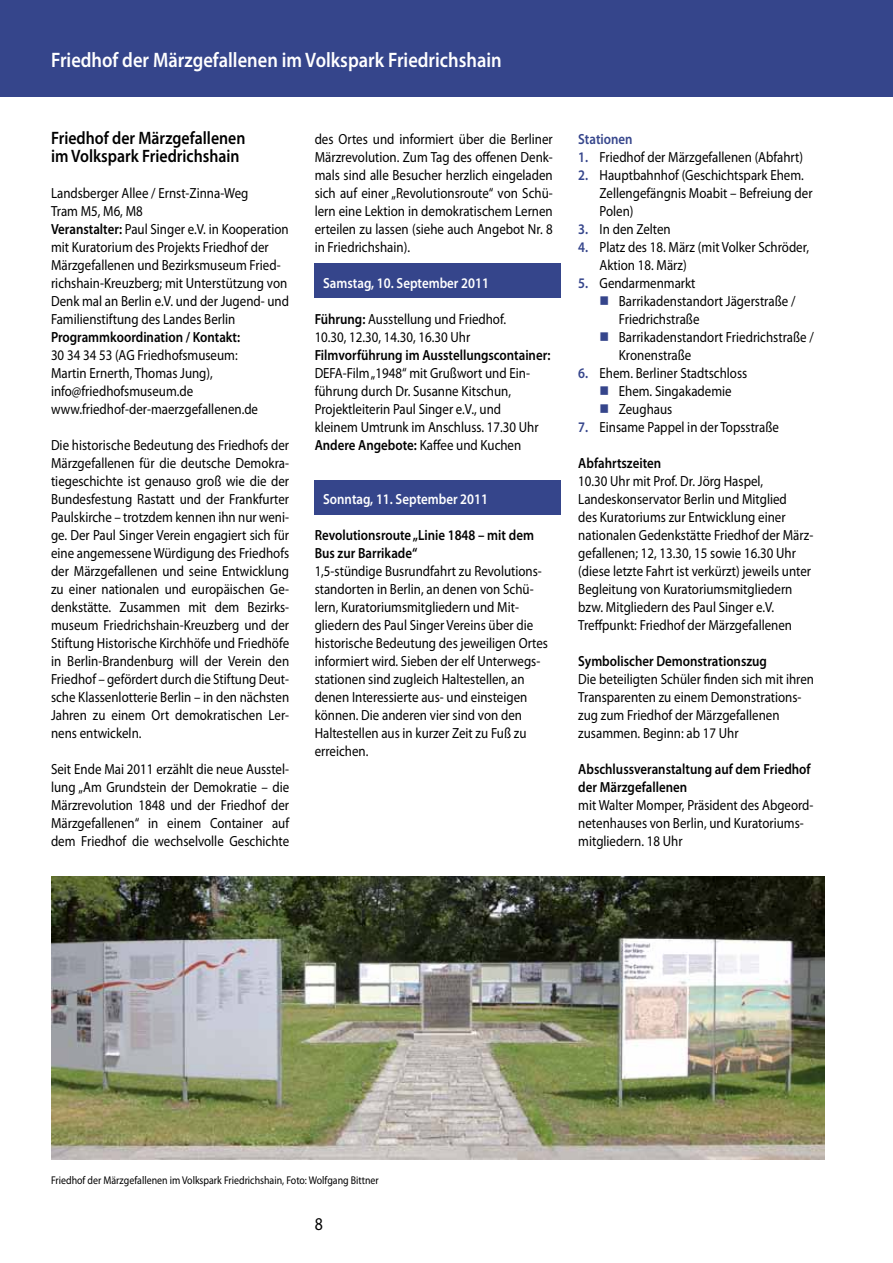
<style>
.page{position:relative;width:893px;height:1263px;background:#fff}
.page>*{position:absolute;margin:0;border:0;box-sizing:border-box;transform-origin:0 0}
.Überschrift{font:600 21px "Myriad Pro";color:#fff;scale:.88 1}
.Überschrift-2{font:600 18px "Myriad Pro";color:#000;scale:.88 1}
.t1{font:18px "Myriad Pro";color:#000;scale:.88 1}
.Flatter_Termin{font:14.7px/18px "Myriad Pro";color:#000;scale:.88 1}
.Fließtext_deutsch_Bl{font:14.7px/18px "Myriad Pro";color:#000;text-align:justify;scale:.88 1}
.Flatter_Termin-2{font:600 14.7px/18px "Myriad Pro";color:#000;scale:.88 1}
.Flatter_Termin-3{font:600 14.7px "Myriad Pro";color:#fff;scale:.88 1}
.Flatter_Termin-4{font:600 14.7px "Myriad Pro";color:#35458b;scale:.88 1}
.Bildunterschrift{font:11.25px "Myriad Pro";color:#000;scale:.88 1}
.s1{font-weight:600}
.s2{font-weight:400}
.s3{font-weight:600;color:#35458b}
.s4{color:#35458b}
</style>
<div class="page">
<div style="left:315px;top:263px;width:246px;height:34px;background:#35458b"></div>
<div style="left:315px;top:480px;width:246px;height:34px;background:#35458b"></div>
<div style="left:0;top:0;width:893px;height:97px;background:#35458b"></div>
<img style="left:51px;top:876px;width:774px;height:283px">
<p class="Überschrift" style="left:51px;top:46px;width:514px">Friedhof der Märzgefallenen im Volkspark Friedrichshain</p>
<p class="Überschrift-2" style="left:51px;top:127px;width:222px">Friedhof der Märzgefallenen</p>
<p class="Überschrift-2" style="left:51px;top:145px;width:216px">im Volkspark Friedrichshain</p>
<p class="Flatter_Termin" style="left:51px;top:184px;width:226px">Landsberger Allee / Ernst-Zinna-Weg</p>
<p class="Flatter_Termin" style="left:51px;top:202px;width:106px">Tram M5, M6, M8</p>
<p class="Flatter_Termin" style="left:51px;top:220px;width:272px"><span class="s1">Veranstalter:</span> Paul Singer e.V. in Kooperation mit Kuratorium des Projekts Friedhof der Märzgefallenen und Bezirksmuseum Fried&shy;richshain-Kreuzberg; mit Unterstützung von Denk mal an Berlin e.V. und der Jugend- und Familienstiftung des Landes Berlin</p>
<p class="Flatter_Termin-2" style="left:51px;top:328px;width:216px">Programmkoordination / Kontakt:</p>
<p class="Flatter_Termin" style="left:51px;top:346px;width:214px">30 34 34 53 (AG Friedhofsmuseum:</p>
<p class="Flatter_Termin" style="left:51px;top:364px;width:185px">Martin Ernerth, Thomas Jung),</p>
<p class="Flatter_Termin" style="left:51px;top:382px;width:163px">info@friedhofsmuseum.de</p>
<p class="Flatter_Termin" style="left:51px;top:400px;width:237px">www.friedhof-der-maerzgefallenen.de</p>
<p class="Fließtext_deutsch_Bl" style="left:51px;top:436px;width:272px">Die historische Bedeutung des Friedhofs der Märzgefallenen für die deutsche Demokra&shy;tiegeschichte ist genauso groß wie die der Bundesfestung Rastatt und der Frankfurter Paulskirche – trotzdem kennen ihn nur weni&shy;ge. Der Paul Singer Verein engagiert sich für eine angemessene Würdigung des Friedhofs der Märzgefallenen und seine Entwicklung zu einer nationalen und europäischen Ge&shy;denkstätte. Zusammen mit dem Bezirks&shy;museum Friedrichshain-Kreuzberg und der Stiftung Historische Kirchhöfe und Friedhöfe in Berlin-Brandenburg will der Verein den Friedhof – gefördert durch die Stiftung Deut&shy;sche Klassenlotterie Berlin – in den nächsten Jahren zu einem Ort demokratischen Ler&shy;nens entwickeln.</p>
<p class="Fließtext_deutsch_Bl" style="left:51px;top:760px;width:272px">Seit Ende Mai 2011 erzählt die neue Ausstel&shy;lung „Am Grundstein der Demokratie – die Märzrevolution 1848 und der Friedhof der Märzgefallenen“ in einem Container auf dem Friedhof die wechselvolle Geschichte</p>
<p class="Fließtext_deutsch_Bl" style="left:315px;top:130px;width:272px">des Ortes und informiert über die Berliner Märzrevolution. Zum Tag des offenen Denk&shy;mals sind alle Besucher herzlich eingeladen sich auf einer „Revolutionsroute“ von Schü&shy;lern eine Lektion in demokratischem Lernen erteilen zu lassen (siehe auch Angebot Nr. 8 in Friedrichshain).</p>
<p class="Flatter_Termin-3" style="left:323px;top:273px;width:190px">Samstag, 10. September 2011</p>
<p class="Flatter_Termin" style="left:315px;top:310px;width:219px"><span class="s1">Führung:</span> Ausstellung und Friedhof.</p>
<p class="Flatter_Termin" style="left:315px;top:328px;width:178px">10.30, 12.30, 14.30, 16.30 Uhr</p>
<p class="Flatter_Termin-2" style="left:315px;top:345px;width:269px">Filmvorführung im Ausstellungscontainer:</p>
<p class="Flatter_Termin" style="left:315px;top:364px;width:246px">DEFA-Film „1948“ mit Grußwort und Ein&shy;führung durch Dr. Susanne Kitschun,</p>
<p class="Flatter_Termin" style="left:315px;top:400px;width:213px">Projektleiterin Paul Singer e.V., und</p>
<p class="Flatter_Termin" style="left:315px;top:418px;width:256px">kleinem Umtrunk im Anschluss. 17.30 Uhr</p>
<p class="Flatter_Termin-2" style="left:315px;top:435px;width:236px">Andere Angebote: <span class="s2">Kaffee und Kuchen</span></p>
<p class="Flatter_Termin-3" style="left:323px;top:489px;width:189px">Sonntag, 11. September 2011</p>
<p class="Flatter_Termin-2" style="left:315px;top:525px;width:251px">Revolutionsroute „Linie 1848 – mit dem<br>Bus zur Barrikade“</p>
<p class="Flatter_Termin" style="left:315px;top:561px;width:260px">1,5-stündige Busrundfahrt zu Revolutions&shy;standorten in Berlin, an denen von Schü&shy;lern, Kuratoriumsmitgliedern und Mit-</p>
<p class="Flatter_Termin" style="left:315px;top:615px;width:267px">gliedern des Paul Singer Vereins über die historische Bedeutung des jeweiligen Ortes informiert wird. Sieben der elf Unterwegs&shy;stationen sind zugleich Haltestellen, an denen Interessierte aus- und einsteigen können. Die anderen vier sind von den Haltestellen aus in kurzer Zeit zu Fuß zu erreichen.</p>
<p class="Flatter_Termin-4" style="left:578px;top:129px;width:63px">Stationen</p>
<p class="Flatter_Termin" style="left:578px;top:148px;width:257px"><span class="s3">1.</span> Friedhof der Märzgefallenen (Abfahrt)</p>
<p class="Flatter_Termin" style="left:600px;top:166px;width:244px;text-indent:-21px"><span class="s3">2.</span> Hauptbahnhof (Geschichtspark Ehem.<br>Zellengefängnis Moabit – Befreiung der<br>Polen)</p>
<p class="Flatter_Termin" style="left:578px;top:220px;width:107px"><span class="s3">3.</span> In den Zelten</p>
<p class="Flatter_Termin" style="left:600px;top:238px;width:239px;text-indent:-21px"><span class="s3">4.</span> Platz des 18. März (mit Volker Schröder,<br>Aktion 18. März)</p>
<p class="Flatter_Termin" style="left:578px;top:274px;width:135px"><span class="s3">5.</span> Gendarmenmarkt</p>
<p class="Flatter_Termin" style="left:619px;top:292px;width:202px;text-indent:-19px"><span class="s4">■</span> Barrikadenstandort Jägerstraße /<br>Friedrichstraße</p>
<p class="Flatter_Termin" style="left:619px;top:328px;width:223px;text-indent:-19px"><span class="s4">■</span> Barrikadenstandort Friedrichstraße /<br>Kronenstraße</p>
<p class="Flatter_Termin" style="left:578px;top:364px;width:193px"><span class="s3">6.</span> Ehem. Berliner Stadtschloss</p>
<p class="Flatter_Termin" style="left:600px;top:382px;width:152px"><span class="s4">■</span> Ehem. Singakademie</p>
<p class="Flatter_Termin" style="left:600px;top:400px;width:84px"><span class="s4">■</span> Zeughaus</p>
<p class="Flatter_Termin" style="left:578px;top:418px;width:229px"><span class="s3">7.</span> Einsame Pappel in der Topsstraße</p>
<p class="Flatter_Termin-2" style="left:578px;top:454px;width:96px">Abfahrtszeiten</p>
<p class="Flatter_Termin" style="left:578px;top:472px;width:211px">10.30 Uhr mit Prof. Dr. Jörg Haspel,</p>
<p class="Flatter_Termin" style="left:578px;top:490px;width:239px">Landeskonservator Berlin und Mitglied</p>
<p class="Flatter_Termin" style="left:578px;top:508px;width:269px">des Kuratoriums zur Entwicklung einer nationalen Gedenkstätte Friedhof der März&shy;gefallenen; 12, 13.30, 15 sowie 16.30 Uhr (diese letzte Fahrt ist verkürzt) jeweils unter Begleitung von Kuratoriumsmitgliedern bzw. Mitgliedern des Paul Singer e.V.</p>
<p class="Flatter_Termin" style="left:578px;top:616px;width:244px">Treffpunkt: Friedhof der Märzgefallenen</p>
<p class="Flatter_Termin-2" style="left:578px;top:652px;width:216px">Symbolischer Demonstrationszug</p>
<p class="Flatter_Termin" style="left:578px;top:670px;width:269px">Die beteiligten Schüler finden sich mit ihren<br>Transparenten zu einem Demonstrations&shy;zug zum Friedhof der Märzgefallenen</p>
<p class="Flatter_Termin" style="left:578px;top:724px;width:184px">zusammen. Beginn: ab 17 Uhr</p>
<p class="Flatter_Termin-2" style="left:578px;top:760px;width:266px">Abschlussveranstaltung auf dem Friedhof der Märzgefallenen</p>
<p class="Flatter_Termin" style="left:578px;top:796px;width:269px">mit Walter Momper, Präsident des Abgeord&shy;netenhauses von Berlin, und Kuratoriums&shy;mitgliedern. 18 Uhr</p>
<p class="Bildunterschrift" style="left:51px;top:1173px;width:374px">Friedhof der Märzgefallenen im Volkspark Friedrichshain, Foto: Wolfgang Bittner</p>
<p class="t1" style="left:315px;top:1213px;width:11px">8</p>
</div>
